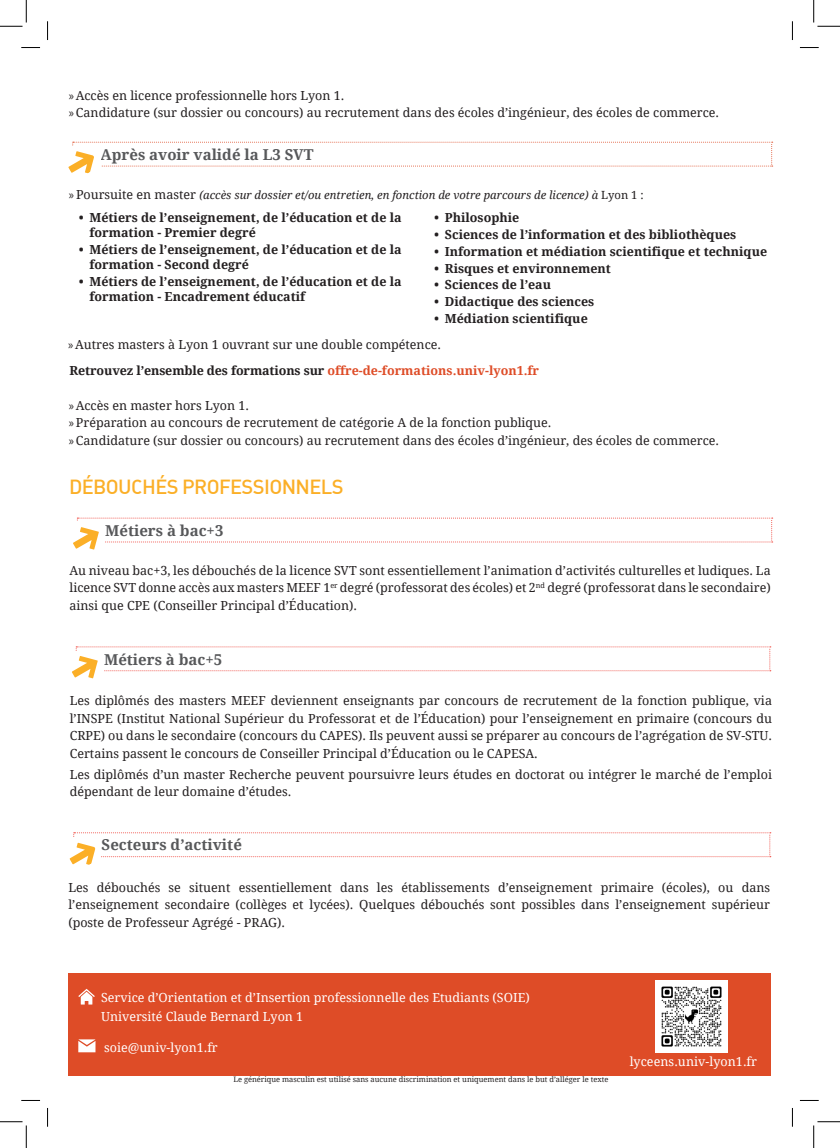
<style>
.page{position:relative;width:840px;height:1148px;background:#fff}
.page>*{position:absolute;margin:0;border:0;box-sizing:border-box;transform-origin:0 0}
.t1{font:500 20px "DIN Alternate";letter-spacing:-.03em;color:#fbaf27}
.t2{font:700 15px "Droid Serif";color:#57585a}
.t3{font:12.5px/17.5px "Droid Serif";color:#231f20;text-align:justify}
.t4{font:700 12.5px/15px "Droid Serif";color:#231f20}
.t5{font:12.5px "Droid Serif";color:#fff}
.t6{font:italic 11.25px "Droid Serif";color:#231f20}
.t7{font:7.5px "Droid Serif";color:#231f20}
.s1{font-family:"Myriad Pro"}
.s2{font-family:"Myriad Pro";font-style:normal;font-size:12.5px}
.s3{font-style:normal;font-size:12.5px}
.s4{font-style:normal}
.s5{color:#de4c27}
</style>
<div class="page">
<svg style="left:68px;top:142px;width:704px;height:31px"></svg>
<svg style="left:73px;top:518px;width:699px;height:31px"></svg>
<svg style="left:72px;top:646px;width:698px;height:32px"></svg>
<div style="left:69px;top:973px;width:701px;height:102px;background:#de4c27"></div>
<svg style="left:70px;top:832px;width:700px;height:32px"></svg>
<svg style="left:78px;top:988px;width:17px;height:16px"></svg>
<img style="left:655px;top:980px;width:72px;height:72px">
<svg style="left:78px;top:1039px;width:17px;height:13px"></svg>
<svg style="left:21px;top:47px;width:19px;height:1px"></svg>
<svg style="left:799px;top:47px;width:19px;height:1px"></svg>
<svg style="left:21px;top:1100px;width:19px;height:1px"></svg>
<svg style="left:799px;top:1100px;width:19px;height:1px"></svg>
<svg style="left:47px;top:21px;width:1px;height:19px"></svg>
<svg style="left:47px;top:1108px;width:1px;height:18px"></svg>
<svg style="left:791px;top:21px;width:1px;height:19px"></svg>
<svg style="left:791px;top:1108px;width:1px;height:18px"></svg>
<svg style="left:0;top:0;width:27px;height:27px"></svg>
<svg style="left:0;top:1121px;width:27px;height:26px"></svg>
<svg style="left:813px;top:0;width:26px;height:27px"></svg>
<svg style="left:813px;top:1121px;width:26px;height:26px"></svg>
<p class="t3" style="left:69px;top:87px;width:277px"><span class="s1">»</span> Accès en licence professionnelle hors Lyon 1.</p>
<p class="t3" style="left:69px;top:104px;width:651px"><span class="s1">»</span>Candidature (sur dossier ou concours) au recrutement dans des écoles d’ingénieur, des écoles de commerce.</p>
<p class="t2" style="left:100px;top:146px;width:214px">Après avoir validé la L3 SVT</p>
<p class="t6" style="left:69px;top:188px;width:576px"><span class="s2">»</span><span class="s3">Poursuite en master</span> (accès sur dossier et/ou entretien, en fonction de votre parcours de licence) à <span class="s4">Lyon 1 :</span></p>
<p class="t4" style="left:89px;top:211px;width:313px;text-indent:-11px">• Métiers de l’enseignement, de l’éducation et de la formation - Premier degré</p>
<p class="t4" style="left:89px;top:242px;width:313px;text-indent:-11px">• Métiers de l’enseignement, de l’éducation et de la formation - Second degré</p>
<p class="t4" style="left:89px;top:274px;width:313px;text-indent:-11px">• Métiers de l’enseignement, de l’éducation et de la formation - Encadrement éducatif</p>
<p class="t4" style="left:434px;top:210px;width:87px">• Philosophie</p>
<p class="t4" style="left:434px;top:227px;width:303px">• Sciences de l’information et des bibliothèques</p>
<p class="t4" style="left:434px;top:244px;width:334px">• Information et médiation scientifique et technique</p>
<p class="t4" style="left:434px;top:261px;width:178px">• Risques et environnement</p>
<p class="t4" style="left:434px;top:277px;width:118px">• Sciences de l’eau</p>
<p class="t4" style="left:434px;top:294px;width:162px">• Didactique des sciences</p>
<p class="t4" style="left:434px;top:311px;width:155px">• Médiation scientifique</p>
<p class="t3" style="left:68px;top:336px;width:374px"><span class="s1">»</span> Autres masters à Lyon 1 ouvrant sur une double compétence.</p>
<p class="t4" style="left:69px;top:363px;width:471px">Retrouvez l’ensemble des formations sur <span class="s5">offre-de-formations.univ-lyon1.fr</span></p>
<p class="t3" style="left:69px;top:396px;width:182px"><span class="s1">»</span> Accès en master hors Lyon 1.</p>
<p class="t3" style="left:69px;top:414px;width:484px"><span class="s1">»</span>Préparation au concours de recrutement de catégorie A de la fonction publique.</p>
<p class="t3" style="left:69px;top:431px;width:651px"><span class="s1">»</span>Candidature (sur dossier ou concours) au recrutement dans des écoles d’ingénieur, des écoles de commerce.</p>
<p class="t1" style="left:69px;top:474px;width:276px">DÉBOUCHÉS PROFESSIONNELS</p>
<p class="t2" style="left:105px;top:521px;width:120px">Métiers à bac+3</p>
<p class="t3" style="left:69px;top:561px;width:702px">Au niveau bac+3, les débouchés de la licence SVT sont essentiellement l’animation d’activités culturelles et ludiques. La licence SVT donne accès aux masters MEEF 1<sup>er</sup> degré (professorat des écoles) et 2<sup>nd</sup> degré (professorat dans le secondaire) ainsi que CPE (Conseiller Principal d’Éducation).</p>
<p class="t2" style="left:104px;top:650px;width:120px">Métiers à bac+5</p>
<p class="t3" style="left:70px;top:692px;width:703px">Les diplômés des masters MEEF deviennent enseignants par concours de recrutement de la fonction publique, via l’INSPE (Institut National Supérieur du Professorat et de l’Éducation) pour l’enseignement en primaire (concours du CRPE) ou dans le secondaire (concours du CAPES). Ils peuvent aussi se préparer au concours de l’agrégation de SV-STU.<br>Certains passent le concours de Conseiller Principal d’Éducation ou le CAPESA.</p>
<p class="t3" style="left:70px;top:765px;width:703px">Les diplômés d’un master Recherche peuvent poursuivre leurs études en doctorat ou intégrer le marché de l’emploi dépendant de leur domaine d’études.</p>
<p class="t2" style="left:102px;top:836px;width:142px">Secteurs d’activité</p>
<p class="t3" style="left:68px;top:878px;width:703px">Les débouchés se situent essentiellement dans les établissements d’enseignement primaire (écoles), ou dans l’enseignement secondaire (collèges et lycées). Quelques débouchés sont possibles dans l’enseignement supérieur (poste de Professeur Agrégé - PRAG).</p>
<p class="t5" style="left:101px;top:990px;width:430px">Service d’Orientation et d’Insertion professionnelle des Etudiants (SOIE)</p>
<p class="t5" style="left:101px;top:1008px;width:203px">Université Claude Bernard Lyon 1</p>
<p class="t5" style="left:104px;top:1040px;width:115px">soie@univ-lyon1.fr</p>
<p class="t7" style="left:233px;top:1074px;width:376px">Le générique masculin est utilisé sans aucune discrimination et uniquement dans le but d’alléger le texte</p>
<p class="t5" style="left:629px;top:1054px;width:129px">lyceens.univ-lyon1.fr</p>
</div>
